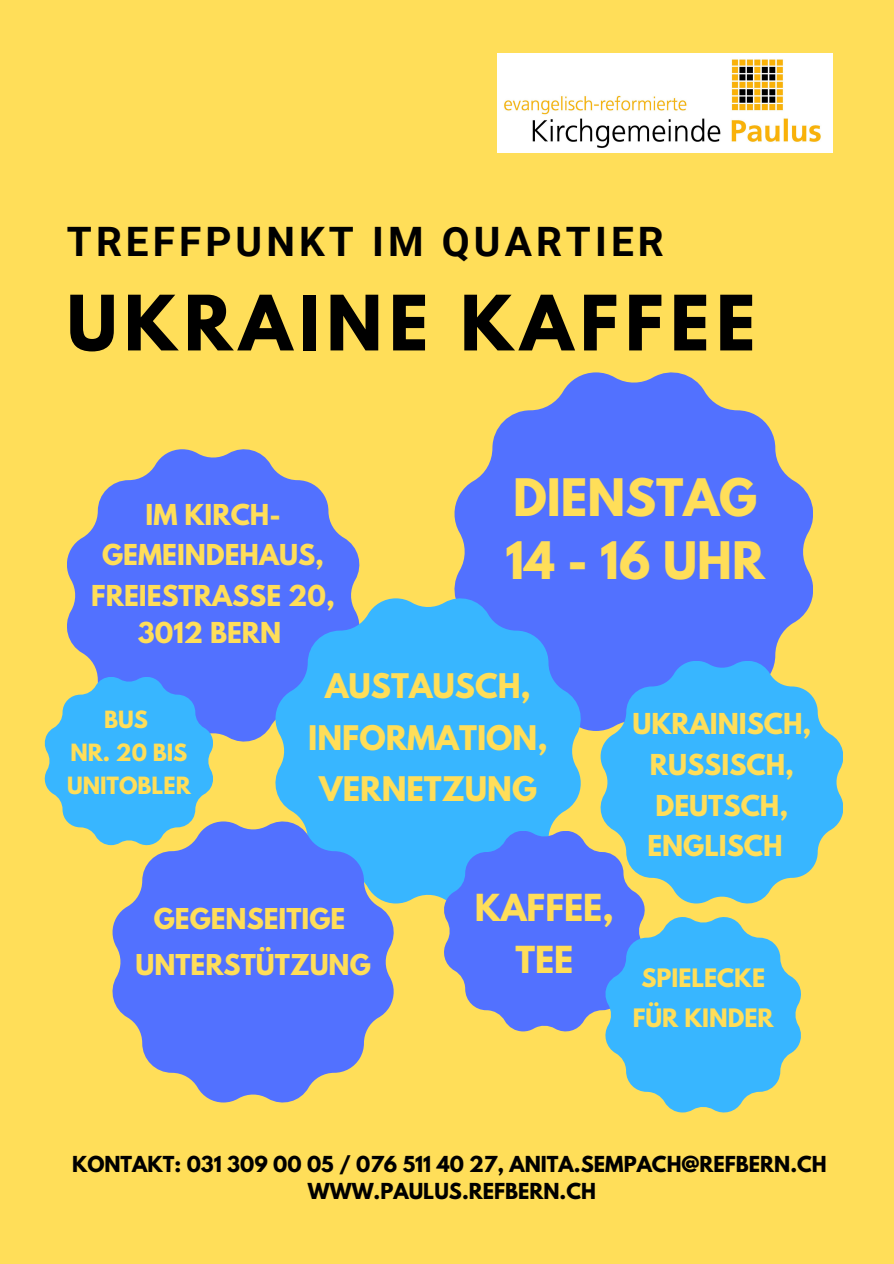
<style>
.page{position:relative;width:894px;height:1264px;background:#fff}
.page>*{position:absolute;margin:0;border:0;box-sizing:border-box;transform-origin:0 0}
.t1{font:700 67.5px "League Spartan";letter-spacing:.1em;color:#000}
.t2{font:700 45.75px "League Spartan";color:#ffde59}
.t3{font:700 40.5px "Roboto";letter-spacing:.1em;color:#000}
.t4{font:700 33px "League Spartan";color:#ffde59}
.t5{font:700 30px "League Spartan";color:#ffde59}
.t6{font:700 25.5px/40.5px "League Spartan";color:#ffde59;text-align:center}
.t7{font:700 22.5px "League Spartan";color:#ffde59}
.t8{font:700 21px/32.7px "League Spartan";color:#ffde59}
.t9{font:700 19.5px "League Spartan";color:#000}
</style>
<div class="page">
<div style="left:0;top:0;width:893px;height:1263px;background:#ffde59"></div>
<img style="left:497px;top:54px;width:335px;height:99px">
<svg style="left:454px;top:372px;width:359px;height:359px;fill:#5271ff"></svg>
<svg style="left:67px;top:449px;width:292px;height:292px;fill:#5271ff"></svg>
<svg style="left:275px;top:598px;width:305px;height:305px;background:#42adf9"></svg>
<svg style="left:600px;top:661px;width:243px;height:216px;background:#51b5eb"></svg>
<svg style="left:112px;top:821px;width:281px;height:281px;fill:#5271ff"></svg>
<svg style="left:45px;top:677px;width:168px;height:168px"></svg>
<svg style="left:444px;top:830px;width:356px;height:282px"></svg>
<p class="t3" style="left:67px;top:218px;width:598px">TREFFPUNKT IM QUARTIER</p>
<p class="t1" style="left:67px;top:290px;width:689px">UKRAINE KAFFEE</p>
<p class="t6" style="left:91px;top:497px;width:245px">IM KIRCH-<br>GEMEINDEHAUS,<br>FREIESTRASSE 20,</p>
<p class="t6" style="left:138px;top:616px;width:145px">3012 BERN</p>
<p class="t2" style="left:513px;top:474px;width:245px">DIENSTAG</p>
<p class="t2" style="left:505px;top:537px;width:261px">14 - 16 UHR</p>
<p class="t8" style="left:104px;top:706px;width:45px">BUS</p>
<p class="t8" style="left:67px;top:738px;width:125px">NR. 20 BIS<br>UNITOBLER</p>
<p class="t5" style="left:325px;top:670px;width:207px">AUSTAUSCH,</p>
<p class="t5" style="left:308px;top:722px;width:241px">INFORMATION,</p>
<p class="t5" style="left:319px;top:774px;width:219px">VERNETZUNG</p>
<p class="t6" style="left:154px;top:901px;width:193px">GEGENSEITIGE</p>
<p class="t6" style="left:135px;top:947px;width:237px">UNTERSTÜTZUNG</p>
<p class="t4" style="left:474px;top:891px;width:141px">KAFFEE,</p>
<p class="t4" style="left:515px;top:942px;width:59px">TEE</p>
<p class="t6" style="left:632px;top:707px;width:180px">UKRAINISCH,<br>RUSSISCH,</p>
<p class="t6" style="left:655px;top:788px;width:134px">DEUTSCH,</p>
<p class="t6" style="left:647px;top:828px;width:137px">ENGLISCH</p>
<p class="t7" style="left:641px;top:966px;width:125px">SPIELECKE</p>
<p class="t7" style="left:632px;top:1006px;width:142px">FÜR KINDER</p>
<p class="t9" style="left:72px;top:1153px;width:756px">KONTAKT: 031 309 00 05 / 076 511 40 27, ANITA.SEMPACH@REFBERN.CH</p>
<p class="t9" style="left:308px;top:1180px;width:289px">WWW.PAULUS.REFBERN.CH</p>
</div>
